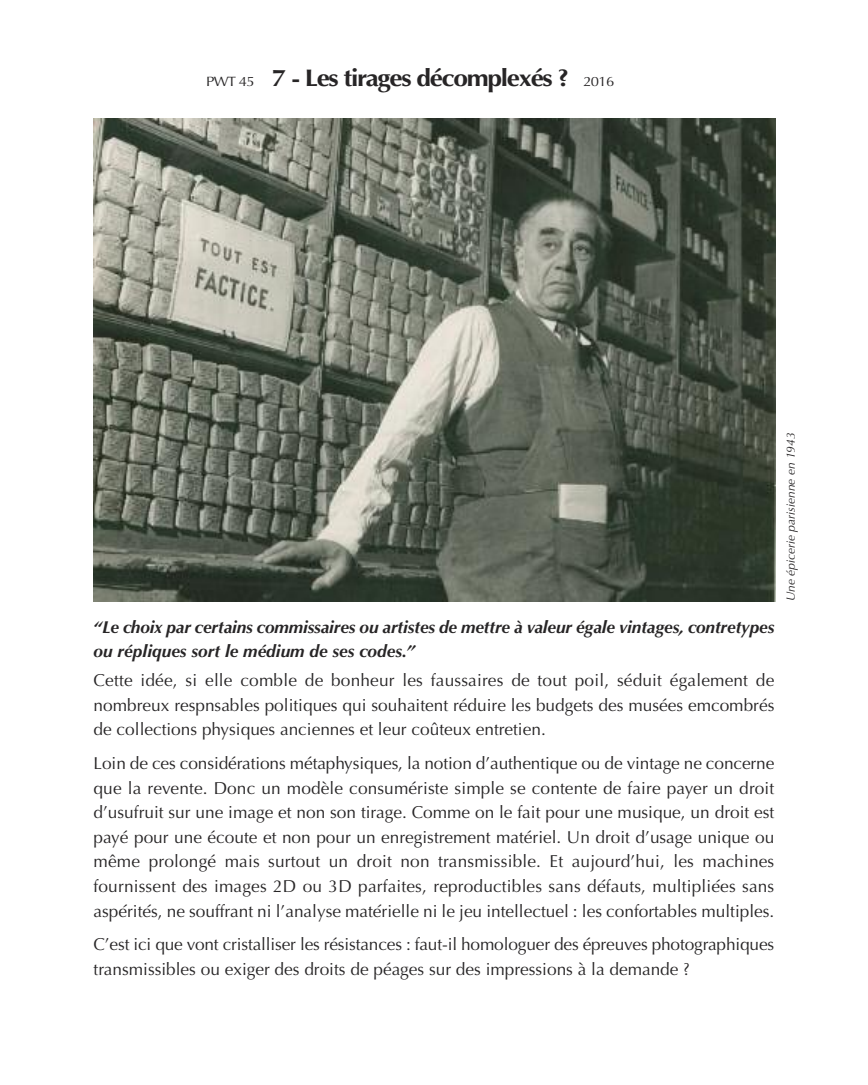
<style>
.page{position:relative;width:868px;height:1085px;background:#fff}
.page>*{position:absolute;margin:0;border:0;box-sizing:border-box;transform-origin:0 0}
.t1{font:700 24px "Optima";letter-spacing:-.05em;color:#272526;scale:1.1 1}
.t2{font:17.25px/24.6px "Optima";color:#272526;text-align:justify}
.t3{font:italic 700 17.25px/24px "Optima";letter-spacing:-.01em;color:#272526}
.t4{font:italic 12px "Optima";color:#272526}
.s1{font-weight:400;font-size:13.5px}
</style>
<div class="page">
<img style="left:94px;top:118px;width:681px;height:483px">
<h1 class="t1" style="left:206px;top:64px;width:372px"><span class="s1">PWT 45</span> 7 - Les tirages décomplexés ? <span class="s1">2016</span></h1>
<p class="t3" style="left:94px;top:614px;width:682px">“Le choix par certains commissaires ou artistes de mettre à valeur égale vintages, contretypes ou répliques sort le médium de ses codes.”</p>
<p class="t2" style="left:94px;top:668px;width:682px">Cette idée, si elle comble de bonheur les faussaires de tout poil, séduit également de nombreux respnsables politiques qui souhaitent réduire les budgets des musées emcombrés de collections physiques anciennes et leur coûteux entretien.</p>
<p class="t2" style="left:94px;top:750px;width:682px">Loin de ces considérations métaphysiques, la notion d’authentique ou de vintage ne concerne que la revente. Donc un modèle consumériste simple se contente de faire payer un droit d’usufruit sur une image et non son tirage. Comme on le fait pour une musique, un droit est payé pour une écoute et non pour un enregistrement matériel. Un droit d’usage unique ou même prolongé mais surtout un droit non transmissible. Et aujourd’hui, les machines fournissent des images 2D ou 3D parfaites, reproductibles sans défauts, multipliées sans aspérités, ne souffrant ni l’analyse matérielle ni le jeu intellectuel : les confortables multiples.</p>
<p class="t2" style="left:93px;top:932px;width:682px">C’est ici que vont cristalliser les résistances : faut-il homologuer des épreuves photographiques transmissibles ou exiger des droits de péages sur des impressions à la demande ?</p>
<p class="t4" style="left:783px;top:601px;width:170px;rotate:-90deg">Une épicerie parisienne en 1943</p>
</div>
